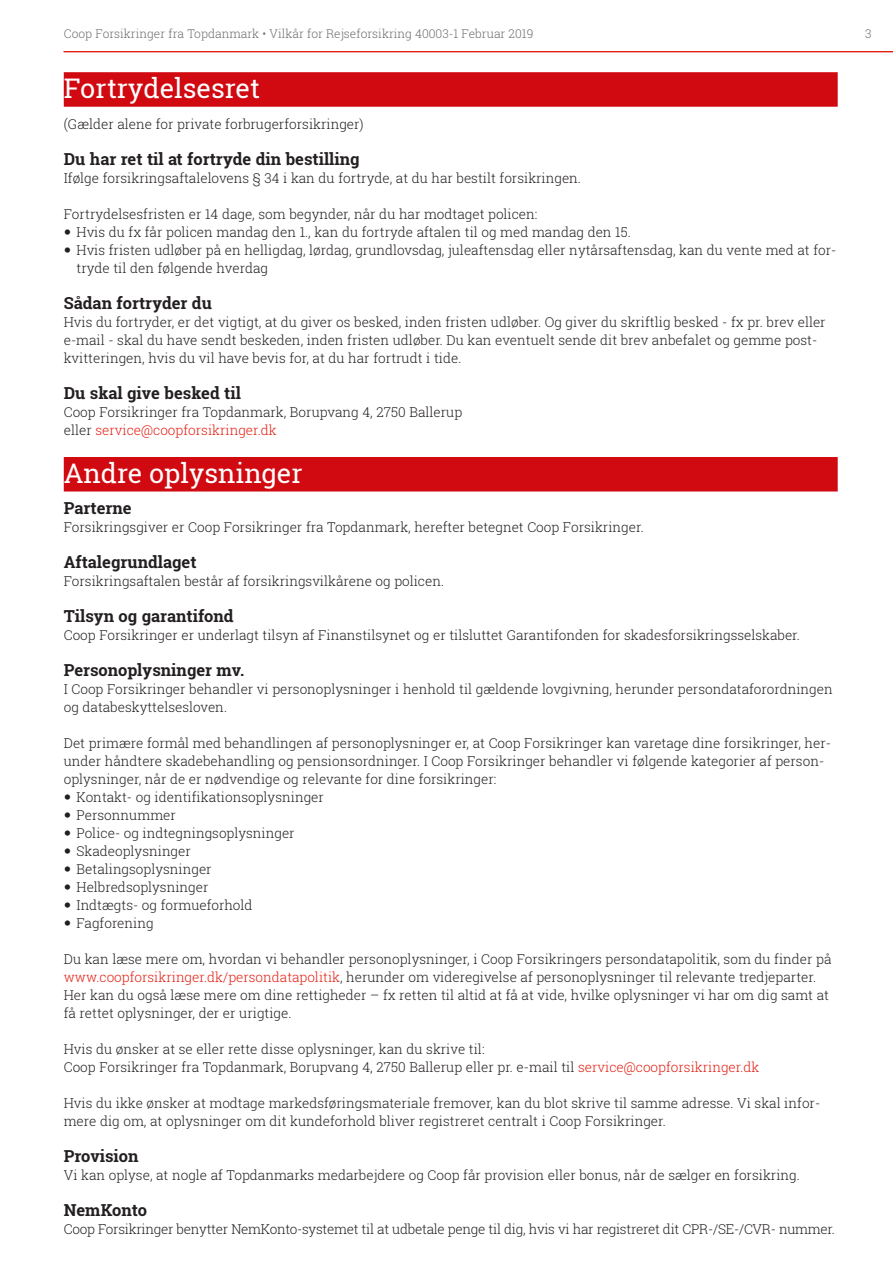
<style>
.page{position:relative;width:893px;height:1263px;background:#fff}
.page>*{position:absolute;margin:0;border:0;box-sizing:border-box;transform-origin:0 0}
.Overskrift_HVID_med{font:27px "Roboto Slab";color:#fff}
.NORMAL_FED{font:700 16.5px "Roboto Slab";color:#231f20}
.t1{font:300 13.5px/18px "Roboto Slab";color:#231f20}
.t2{font:300 13.5px "Roboto Slab";letter-spacing:-.02em;color:#231f20}
.t3{font:300 13.5px "Roboto Slab";color:#e41f13}
.t4{font:300 12px "Roboto Slab";color:#6c6d70}
.s1{color:#231f20}
.s2{color:#e41f13}
</style>
<div class="page">
<hr style="left:64px;top:51px;width:829px;height:1px;background:#e41f13">
<div style="left:64px;top:72px;width:774px;height:35px;background:#d10a11"></div>
<div style="left:64px;top:457px;width:774px;height:34px;background:#d10a11"></div>
<p class="t4" style="left:64px;top:26px;width:471px">Coop Forsikringer fra Topdanmark • Vilkår for Rejseforsikring 40003-1 Februar 2019</p>
<p class="t4" style="left:865px;top:26px;width:8px">3</p>
<p class="Overskrift_HVID_med" style="left:64px;top:70px;width:198px">Fortrydelsesret</p>
<p class="t1" style="left:64px;top:115px;width:301px">(Gælder alene for private forbrugerforsikringer)</p>
<p class="NORMAL_FED" style="left:64px;top:148px;width:297px">Du har ret til at fortryde din bestilling</p>
<p class="t1" style="left:64px;top:169px;width:519px">Ifølge forsikringsaftalelovens § 34 i kan du fortryde, at du har bestilt forsikringen.</p>
<p class="t1" style="left:64px;top:205px;width:475px">Fortrydelsesfristen er 14 dage, som begynder, når du har modtaget policen:</p>
<p class="t1" style="left:77px;top:223px;width:556px">Hvis du fx får policen mandag den 1., kan du fortryde aftalen til og med mandag den 15.</p>
<p class="t1" style="left:77px;top:241px;width:761px">Hvis fristen udløber på en helligdag, lørdag, grundlovsdag, juleaftensdag eller nytårsaftensdag, kan du vente med at for&shy;tryde til den følgende hverdag</p>
<p class="NORMAL_FED" style="left:64px;top:292px;width:150px">Sådan fortryder du</p>
<p class="t1" style="left:64px;top:313px;width:763px">Hvis du fortryder, er det vigtigt, at du giver os besked, inden fristen udløber. Og giver du skriftlig besked - fx pr. brev eller e-mail - skal du have sendt beskeden, inden fristen udløber. Du kan eventuelt sende dit brev anbefalet og gemme post&shy;kvitteringen, hvis du vil have bevis for, at du har fortrudt i tide.</p>
<p class="NORMAL_FED" style="left:64px;top:382px;width:179px">Du skal give besked til</p>
<p class="t1" style="left:64px;top:403px;width:400px">Coop Forsikringer fra Topdanmark, Borupvang 4, 2750 Ballerup</p>
<p class="t3" style="left:64px;top:421px;width:214px"><span class="s1">eller</span> service@coopforsikringer.dk</p>
<p class="Overskrift_HVID_med" style="left:64px;top:455px;width:240px">Andre oplysninger</p>
<p class="NORMAL_FED" style="left:64px;top:497px;width:69px">Parterne</p>
<p class="t1" style="left:64px;top:518px;width:581px">Forsikringsgiver er Coop Forsikringer fra Topdanmark, herefter betegnet Coop Forsikringer.</p>
<p class="NORMAL_FED" style="left:64px;top:551px;width:134px">Aftalegrundlaget</p>
<p class="t1" style="left:64px;top:572px;width:382px">Forsikringsaftalen består af forsikringsvilkårene og policen.</p>
<p class="NORMAL_FED" style="left:64px;top:605px;width:171px">Tilsyn og garantifond</p>
<p class="t1" style="left:64px;top:626px;width:738px">Coop Forsikringer er underlagt tilsyn af Finanstilsynet og er tilsluttet Garantifonden for skadesforsikringsselskaber.</p>
<p class="NORMAL_FED" style="left:64px;top:659px;width:182px">Personoplysninger mv.</p>
<p class="t1" style="left:64px;top:680px;width:770px">I Coop Forsikringer behandler vi personoplysninger i henhold til gældende lovgivning, herunder persondataforordningen og databeskyttelsesloven.</p>
<p class="t1" style="left:64px;top:734px;width:769px">Det primære formål med behandlingen af personoplysninger er, at Coop Forsikringer kan varetage dine forsikringer, her&shy;under håndtere skadebehandling og pensionsordninger. I Coop Forsikringer behandler vi følgende kategorier af person&shy;oplysninger, når de er nødvendige og relevante for dine forsikringer:</p>
<p class="t1" style="left:77px;top:788px;width:249px">Kontakt- og identifikationsoplysninger</p>
<p class="t1" style="left:77px;top:806px;width:101px">Personnummer</p>
<p class="t1" style="left:77px;top:824px;width:220px">Police- og indtegningsoplysninger</p>
<p class="t1" style="left:77px;top:842px;width:116px">Skadeoplysninger</p>
<p class="t1" style="left:77px;top:860px;width:137px">Betalingsoplysninger</p>
<p class="t1" style="left:77px;top:878px;width:133px">Helbredsoplysninger</p>
<p class="t1" style="left:77px;top:896px;width:177px">Indtægts- og formueforhold</p>
<p class="t1" style="left:77px;top:914px;width:79px">Fagforening</p>
<p class="t1" style="left:64px;top:950px;width:769px">Du kan læse mere om, hvordan vi behandler personoplysninger, i Coop Forsikringers persondatapolitik, som du finder på <span class="s2">www.coopforsikringer.dk/persondatapolitik</span>, herunder om videregivelse af personoplysninger til relevante tredjeparter.<br>Her kan du også læse mere om dine rettigheder – fx retten til altid at få at vide, hvilke oplysninger vi har om dig samt at få rettet oplysninger, der er urigtige.</p>
<p class="t1" style="left:64px;top:1040px;width:422px">Hvis du ønsker at se eller rette disse oplysninger, kan du skrive til:</p>
<p class="t1" style="left:64px;top:1058px;width:697px">Coop Forsikringer fra Topdanmark, Borupvang 4, 2750 Ballerup eller pr. e-mail til <span class="s2">service@coopforsikringer.dk</span></p>
<p class="t1" style="left:64px;top:1094px;width:758px">Hvis du ikke ønsker at modtage markedsføringsmateriale fremover, kan du blot skrive til samme adresse. Vi skal infor&shy;mere dig om, at oplysninger om dit kundeforhold bliver registreret centralt i Coop Forsikringer.</p>
<p class="NORMAL_FED" style="left:64px;top:1145px;width:76px">Provision</p>
<p class="t1" style="left:64px;top:1166px;width:737px">Vi kan oplyse, at nogle af Topdanmarks medarbejdere og Coop får provision eller bonus, når de sælger en forsikring.</p>
<p class="NORMAL_FED" style="left:64px;top:1199px;width:85px">NemKonto</p>
<p class="t2" style="left:64px;top:1220px;width:773px">Coop Forsikringer benytter NemKonto-systemet til at udbetale penge til dig, hvis vi har registreret dit CPR-/SE-/CVR- nummer.</p>
</div>
